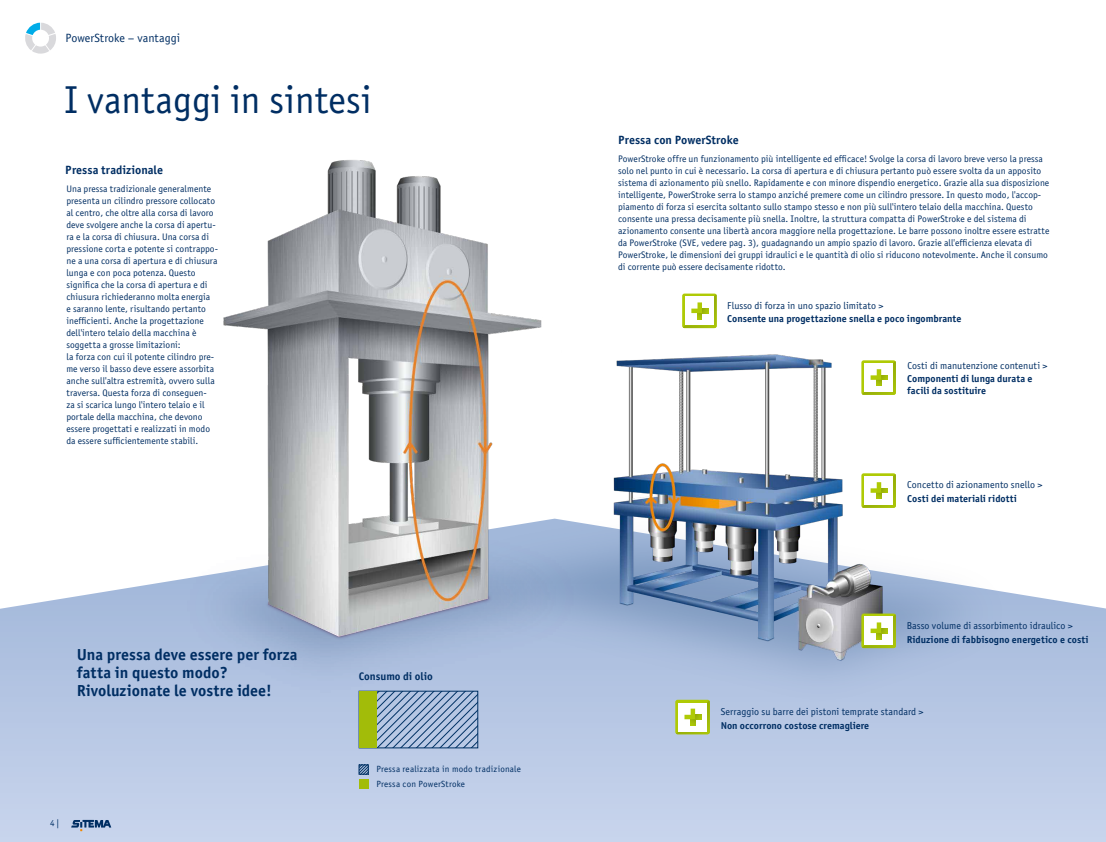
<style>
.page{position:relative;width:1106px;height:842px;background:#fff}
.page>*{position:absolute;margin:0;border:0;box-sizing:border-box;transform-origin:0 0}
.t1{font:39px "Officina Sans Book ITC";color:#002e63}
.t2{font:16px/18px "Officina Sans Bold ITC";color:#002e63}
.t3{font:12px "Officina Sans Bold ITC";color:#002e63}
.t4{font:12px "Officina Sans Book ITC";color:#002e63}
.t5{font:11px "Officina Sans Bold ITC";color:#002e63}
.t6{font:10px/12px "Officina Sans Bold ITC";color:#002e63}
.t7{font:10px "Officina Sans Book ITC";color:#002e63}
.t8{font:10px "Officina Sans Bold ITC";color:#003164}
.t9{font:9.5px/12px "Officina Sans Book ITC";color:#002e63}
.t10{font:9.2px/14.2px "Officina Sans Book ITC";color:#003164}
.t11{font:9px/14.2px "Officina Sans Book ITC";letter-spacing:.02em;color:#002e63}
</style>
<div class="page">
<svg style="left:0;top:590px;width:1106px;height:252px;background:#bfcde8"></svg>
<img style="left:394px;top:321px;width:643px;height:473px">
<img style="left:116px;top:160px;width:528px;height:617px">
<svg style="left:377px;top:693px;width:99px;height:53px;background:#95accc"></svg>
<div style="left:359px;top:691px;width:119px;height:57px;border:1px solid #003164"></div>
<div style="left:359px;top:691px;width:18px;height:57px;background:#a2bc09"></div>
<div style="left:359px;top:779px;width:9px;height:9px;background:#a2bc09"></div>
<svg style="left:361px;top:767px;width:5px;height:5px"></svg>
<div style="left:359px;top:765px;width:9px;height:9px;border:1px solid #003164"></div>
<svg style="left:25px;top:23px;width:31px;height:31px"></svg>
<svg style="left:71px;top:820px;width:56px;height:11px"></svg>
<div style="left:682px;top:294px;width:34px;height:34px;background:#bcd330;border-radius:2px"></div>
<svg style="left:683px;top:294px;width:33px;height:34px"></svg>
<svg style="left:861px;top:473px;width:35px;height:35px"></svg>
<svg style="left:862px;top:474px;width:34px;height:34px"></svg>
<svg style="left:861px;top:360px;width:35px;height:35px"></svg>
<svg style="left:862px;top:361px;width:34px;height:34px"></svg>
<svg style="left:675px;top:700px;width:34px;height:34px"></svg>
<svg style="left:676px;top:700px;width:33px;height:34px"></svg>
<svg style="left:861px;top:614px;width:35px;height:34px"></svg>
<svg style="left:862px;top:614px;width:34px;height:34px"></svg>
<p class="t4" style="left:65px;top:30px;width:116px">PowerStroke – vantaggi</p>
<h1 class="t1" style="left:64px;top:74px;width:309px">I vantaggi in sintesi</h1>
<p class="t3" style="left:65px;top:162px;width:99px">Pressa tradizionale</p>
<p class="t9" style="left:66px;top:182px;width:153px">Una pressa tradizionale generalmente presenta un cilindro pressore collocato al centro, che oltre alla corsa di lavoro deve svolgere anche la corsa di apertu&shy;ra e la corsa di chiusura. Una corsa di pressione corta e potente si contrappo&shy;ne a una corsa di apertura e di chiusura lunga e con poca potenza. Questo significa che la corsa di apertura e di chiusura richiederanno molta energia<br>e saranno lente, risultando pertanto inefficienti. Anche la progettazione dell'intero telaio della macchina è soggetta a grosse limitazioni:<br>la forza con cui il potente cilindro pre&shy;me verso il basso deve essere assorbita anche sull'altra estremità, ovvero sulla traversa. Questa forza di conseguen-<br>za si scarica lungo l'intero telaio e il portale della macchina, che devono essere progettati e realizzati in modo da essere sufficientemente stabili.</p>
<h2 class="t2" style="left:77px;top:644px;width:222px">Una pressa deve essere per forza fatta in questo modo?<br>Rivoluzionate le vostre idee!</h2>
<p class="t10" style="left:172px;top:646px;width:109px">Presse herkömmlicher Bauart<br>Presse mit PowerStroke</p>
<p class="t11" style="left:50px;top:816px;width:11px">4 |</p>
<p class="t8" style="left:358px;top:669px;width:39px">Ölbedarf</p>
<p class="t5" style="left:359px;top:668px;width:76px">Consumo di olio</p>
<p class="t11" style="left:376px;top:762px;width:146px">Pressa realizzata in modo tradizionale<br>Pressa con PowerStroke</p>
<p class="t10" style="left:375px;top:762px;width:110px">Presse herkömmlicher Bauart<br>Presse mit PowerStroke</p>
<p class="t3" style="left:618px;top:132px;width:122px">Pressa con PowerStroke</p>
<p class="t9" style="left:618px;top:152px;width:433px">PowerStroke offre un funzionamento più intelligente ed efficace! Svolge la corsa di lavoro breve verso la pressa solo nel punto in cui è necessario. La corsa di apertura e di chiusura pertanto può essere svolta da un apposito sistema di azionamento più snello. Rapidamente e con minore dispendio energetico. Grazie alla sua disposizione intelligente, PowerStroke serra lo stampo anziché premere come un cilindro pressore. In questo modo, l'accop&shy;piamento di forza si esercita soltanto sullo stampo stesso e non più sull'intero telaio della macchina. Questo consente una pressa decisamente più snella. Inoltre, la struttura compatta di PowerStroke e del sistema di azionamento consente una libertà ancora maggiore nella progettazione. Le barre possono inoltre essere estratte da PowerStroke (SVE, vedere pag. 3), guadagnando un ampio spazio di lavoro. Grazie all'efficienza elevata di PowerStroke, le dimensioni dei gruppi idraulici e le quantità di olio si riducono notevolmente. Anche il consumo di corrente può essere decisamente ridotto.</p>
<p class="t7" style="left:727px;top:299px;width:158px">Flusso di forza in uno spazio limitato &gt;</p>
<p class="t6" style="left:727px;top:312px;width:236px">Consente una progettazione snella e poco ingombrante</p>
<p class="t7" style="left:907px;top:359px;width:142px">Costi di manutenzione contenuti &gt;</p>
<p class="t6" style="left:907px;top:372px;width:127px">Componenti di lunga durata e facili da sostituire</p>
<p class="t7" style="left:907px;top:478px;width:137px">Concetto di azionamento snello &gt;</p>
<p class="t6" style="left:907px;top:492px;width:111px">Costi dei materiali ridotti</p>
<p class="t7" style="left:906px;top:619px;width:168px">Basso volume di assorbimento idraulico &gt;</p>
<p class="t6" style="left:906px;top:633px;width:183px">Riduzione di fabbisogno energetico e costi</p>
<p class="t7" style="left:721px;top:705px;width:204px">Serraggio su barre dei pistoni temprate standard &gt;</p>
<p class="t6" style="left:721px;top:719px;width:150px">Non occorrono costose cremagliere</p>
</div>
